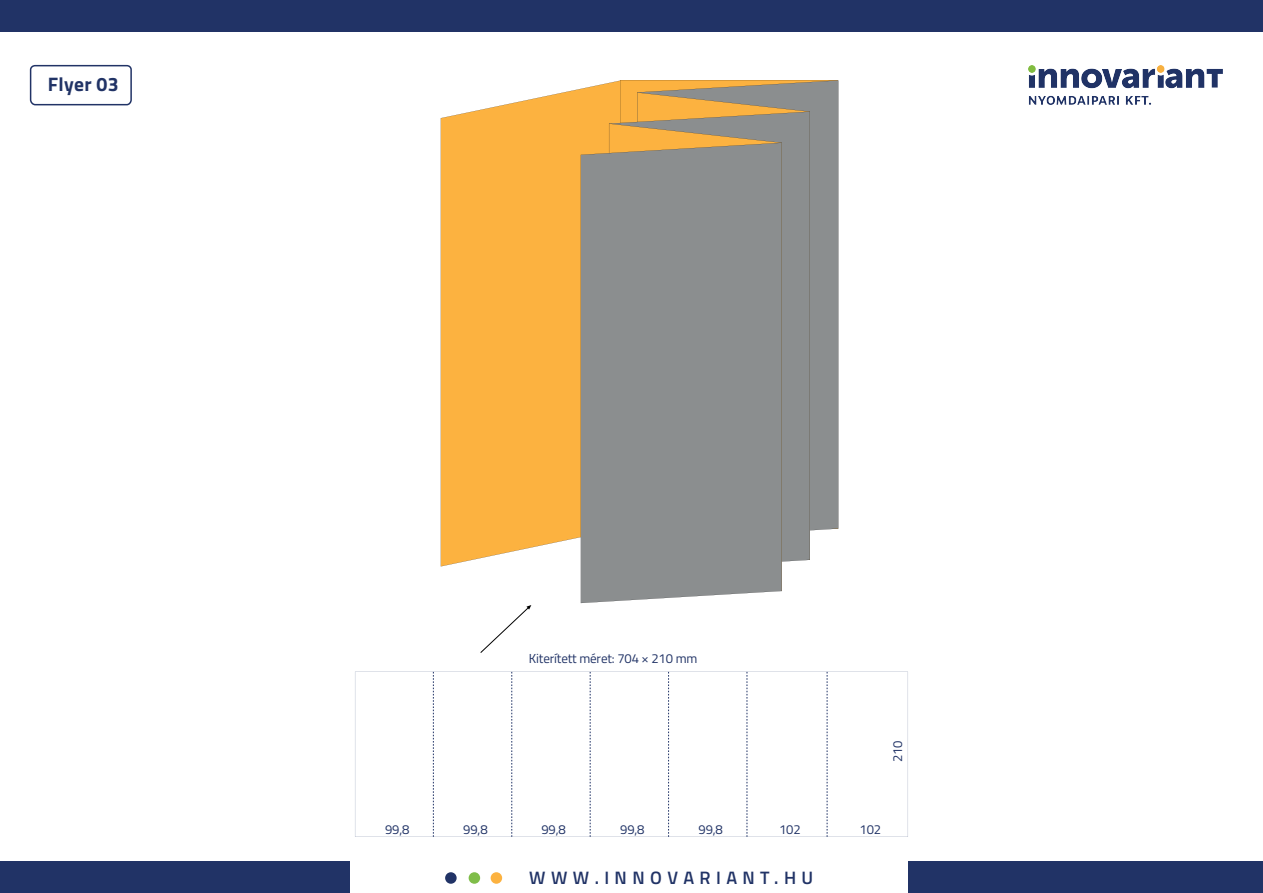
<style>
.page{position:relative;width:1263px;height:893px;background:#fff}
.page>*{position:absolute;margin:0;border:0;box-sizing:border-box;transform-origin:0 0}
.t1{font:700 19.5px "Titillium Web";letter-spacing:.015em;color:#213366}
.t2{font:600 18px "Titillium Web";letter-spacing:.3em;color:#213366}
.t3{font:13.05px "Titillium Web";letter-spacing:-.01em;color:#213366}
</style>
<div class="page">
<div style="left:0;top:861px;width:349px;height:32px;background:#213366"></div>
<div style="left:909px;top:861px;width:354px;height:32px;background:#213366"></div>
<div style="left:0;top:0;width:1263px;height:32px;background:#213366"></div>
<div style="left:491px;top:872px;width:11px;height:12px;background:#fcb240;border-radius:50%"></div>
<div style="left:469px;top:872px;width:11px;height:12px;background:#7fbd49;border-radius:50%"></div>
<div style="left:445px;top:872px;width:12px;height:12px;background:#213366;border-radius:50%"></div>
<div style="left:30px;top:65px;width:102px;height:40px;border:2px solid #213366;border-radius:4px"></div>
<img style="left:1029px;top:66px;width:193px;height:39px">
<svg style="left:355px;top:672px;width:553px;height:165px"></svg>
<svg style="left:433px;top:672px;width:1px;height:165px"></svg>
<svg style="left:511px;top:672px;width:1px;height:165px"></svg>
<svg style="left:590px;top:672px;width:1px;height:165px"></svg>
<svg style="left:668px;top:672px;width:1px;height:165px"></svg>
<svg style="left:747px;top:672px;width:1px;height:165px"></svg>
<svg style="left:827px;top:672px;width:1px;height:165px"></svg>
<svg style="left:480px;top:605px;width:51px;height:48px"></svg>
<svg style="left:637px;top:80px;width:201px;height:451px;background:#949087"></svg>
<svg style="left:637px;top:92px;width:173px;height:20px;background:#c19e67"></svg>
<svg style="left:441px;top:80px;width:180px;height:486px;background:#fbb74e"></svg>
<svg style="left:609px;top:112px;width:201px;height:450px;background:#939088"></svg>
<svg style="left:609px;top:124px;width:173px;height:19px;background:#c39f65"></svg>
<div style="left:581px;top:143px;width:201px;height:460px;background:#8b8e8f"></div>
<h1 class="t1" style="left:48px;top:69px;width:72px">Flyer 03</h1>
<p class="t3" style="left:529px;top:649px;width:170px">Kiterített méret: 704 × 210 mm</p>
<p class="t3" style="left:888px;top:762px;width:23px;rotate:-90deg">210</p>
<p class="t3" style="left:385px;top:820px;width:26px">99,8</p>
<p class="t3" style="left:463px;top:820px;width:26px">99,8</p>
<p class="t3" style="left:541px;top:820px;width:26px">99,8</p>
<p class="t3" style="left:620px;top:820px;width:26px">99,8</p>
<p class="t3" style="left:698px;top:820px;width:26px">99,8</p>
<p class="t3" style="left:779px;top:820px;width:23px">102</p>
<p class="t3" style="left:859px;top:820px;width:23px">102</p>
<h2 class="t2" style="left:529px;top:864px;width:285px">WWW.INNOVARIANT.HU</h2>
</div>
